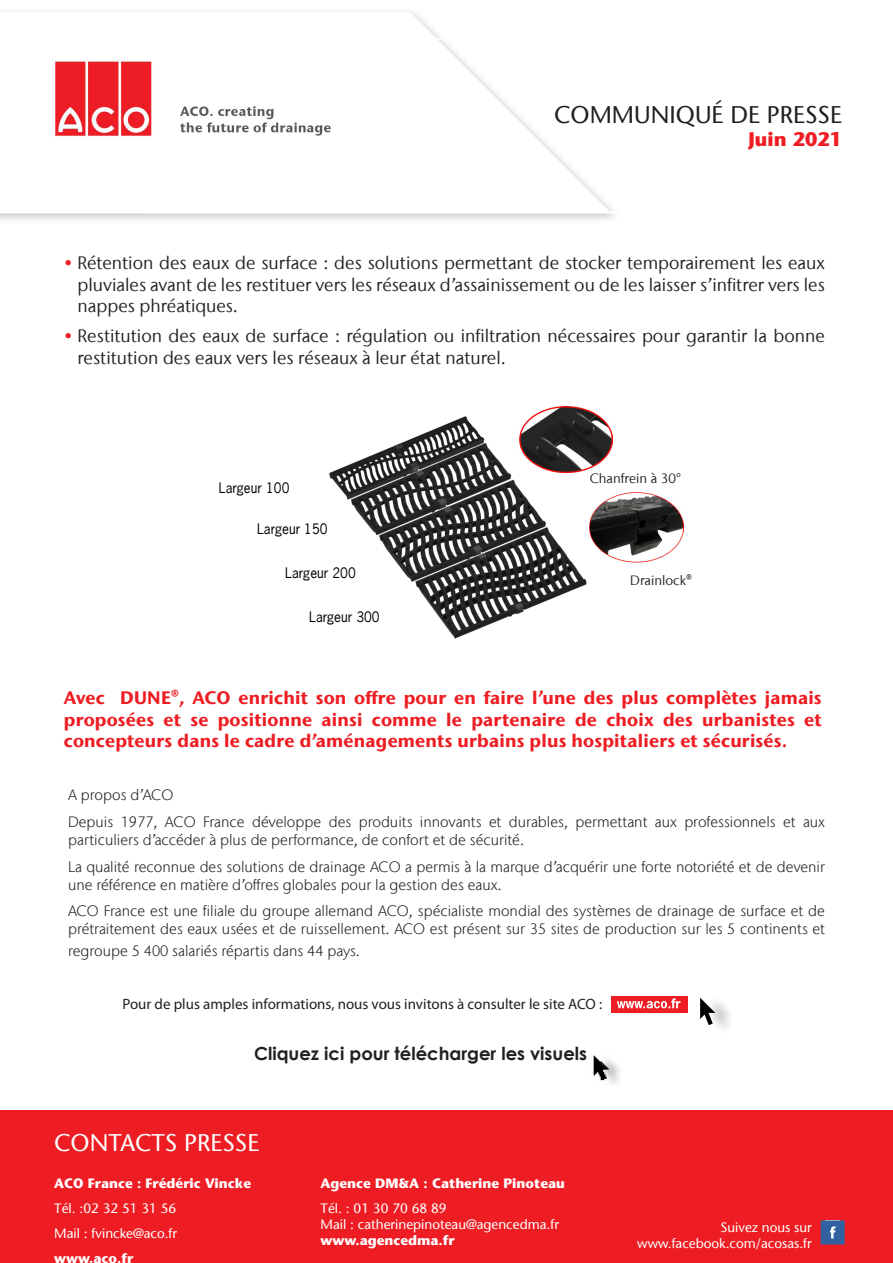
<style>
.page{position:relative;width:893px;height:1263px;background:#fff}
.page>*{position:absolute;margin:0;border:0;box-sizing:border-box;transform-origin:0 0}
.t1{font:24px "Stone Sans";color:#231f20}
.t2{font:24px "Stone Sans";color:#fff}
.t3{font:700 19.5px "Stone Sans";color:#ee1d23}
.t4{font:18px/21.6px "Stone Sans IIITC Com";color:#231f20;text-align:justify}
.t5{font:700 18px/21.6px "Stone Sans IIITC Com";letter-spacing:.01em;color:#ee1d23;text-align:justify}
.t6{font:700 18px "Century Gothic";color:#231f20}
.t7{font:300 15px/18px "Stone Sans IIITC Com";color:#231f20}
.t8{font:15px "Myriad Pro";color:#231f20}
.t9{font:13.5px "Stone Sans";color:#fff}
.t10{font:700 13.5px "Stone Sans";color:#fff}
.t11{font:13.5px "News Gothic";color:#000}
.t12{font:13.5px "Stone Sans IIITC Com";color:#231f20}
.s1{color:#ee1d23}
</style>
<div class="page">
<img style="left:329px;top:416px;width:258px;height:223px">
<div style="left:0;top:7px;width:621px;height:217px;background:#231f20;opacity:.24"></div>
<svg style="left:0;top:11px;width:613px;height:203px"></svg>
<div style="left:0;top:1110px;width:893px;height:153px;background:#ee1d23"></div>
<svg style="left:821px;top:1220px;width:24px;height:24px"></svg>
<div style="left:611px;top:996px;width:77px;height:17px;background:#ee1d23"></div>
<div style="left:706px;top:995px;width:30px;height:41px;background:#231f20;opacity:.25"></div>
<svg style="left:700px;top:998px;width:15px;height:27px"></svg>
<svg style="left:617px;top:998px;width:63px;height:10px"></svg>
<img style="left:54px;top:60px;width:279px;height:80px">
<img style="left:593px;top:1055px;width:26px;height:29px">
<img style="left:520px;top:406px;width:93px;height:67px">
<img style="left:589px;top:492px;width:95px;height:71px">
<p class="t1" style="left:554px;top:100px;width:289px">COMMUNIQUÉ DE PRESSE</p>
<p class="t3" style="left:748px;top:128px;width:95px">Juin 2021</p>
<p class="t4" style="left:78px;top:252px;width:749px;text-indent:-14px"><span class="s1">•</span> Rétention des eaux de surface : des solutions permettant de stocker temporairement les eaux pluviales avant de les restituer vers les réseaux d’assainissement ou de les laisser s’infitrer vers les nappes phréatiques.</p>
<p class="t4" style="left:78px;top:325px;width:749px;text-indent:-14px"><span class="s1">•</span> Restitution des eaux de surface : régulation ou infiltration nécessaires pour garantir la bonne restitution des eaux vers les réseaux à leur état naturel.</p>
<p class="t11" style="left:219px;top:480px;width:72px">Largeur 100</p>
<p class="t11" style="left:257px;top:521px;width:72px">Largeur 150</p>
<p class="t11" style="left:285px;top:564px;width:72px">Largeur 200</p>
<p class="t11" style="left:309px;top:608px;width:72px">Largeur 300</p>
<p class="t12" style="left:590px;top:470px;width:93px">Chanfrein à 30°</p>
<p class="t12" style="left:630px;top:572px;width:63px">Drainlock®</p>
<p class="t5" style="left:64px;top:686px;width:759px">Avec DUNE®, ACO enrichit son offre pour en faire l’une des plus complètes jamais proposées et se positionne ainsi comme le partenaire de choix des urbanistes et concepteurs dans le cadre d’aménagements urbains plus hospitaliers et sécurisés.</p>
<p class="t7" style="left:68px;top:786px;width:107px">A propos d’ACO</p>
<p class="t7" style="left:68px;top:813px;width:758px">Depuis 1977, ACO France développe des produits innovants et durables, permettant aux professionnels et aux particuliers d’accéder à plus de performance, de confort et de sécurité.</p>
<p class="t7" style="left:68px;top:857px;width:758px">La qualité reconnue des solutions de drainage ACO a permis à la marque d’acquérir une forte notoriété et de devenir une référence en matière d’offres globales pour la gestion des eaux.</p>
<p class="t7" style="left:68px;top:902px;width:758px">ACO France est une filiale du groupe allemand ACO, spécialiste mondial des systèmes de drainage de surface et de prétraitement des eaux usées et de ruissellement. ACO est présent sur 35 sites de production sur les 5 continents et</p>
<p class="t7" style="left:68px;top:941px;width:293px">regroupe 5 400 salariés répartis dans 44 pays.</p>
<p class="t8" style="left:122px;top:994px;width:481px">Pour de plus amples informations, nous vous invitons à consulter le site ACO :</p>
<p class="t6" style="left:254px;top:1039px;width:335px">Cliquez ici pour télécharger les visuels</p>
<p class="t2" style="left:54px;top:1128px;width:207px">CONTACTS PRESSE</p>
<p class="t10" style="left:54px;top:1175px;width:198px">ACO France : Frédéric Vincke</p>
<p class="t9" style="left:54px;top:1200px;width:124px">Tél. :02 32 51 31 56</p>
<p class="t9" style="left:54px;top:1225px;width:125px">Mail : fvincke@aco.fr</p>
<p class="t10" style="left:54px;top:1250px;width:81px">www.aco.fr</p>
<p class="t10" style="left:321px;top:1175px;width:246px">Agence DM&amp;A : Catherine Pinoteau</p>
<p class="t9" style="left:321px;top:1200px;width:128px">Tél. : 01 30 70 68 89</p>
<p class="t9" style="left:321px;top:1216px;width:240px">Mail : catherinepinoteau@agencedma.fr</p>
<p class="t10" style="left:321px;top:1233px;width:136px">www.agencedma.fr</p>
<p class="t9" style="left:720px;top:1219px;width:93px">Suivez nous sur</p>
<p class="t9" style="left:637px;top:1235px;width:176px">www.facebook.com/acosas.fr</p>
</div>
